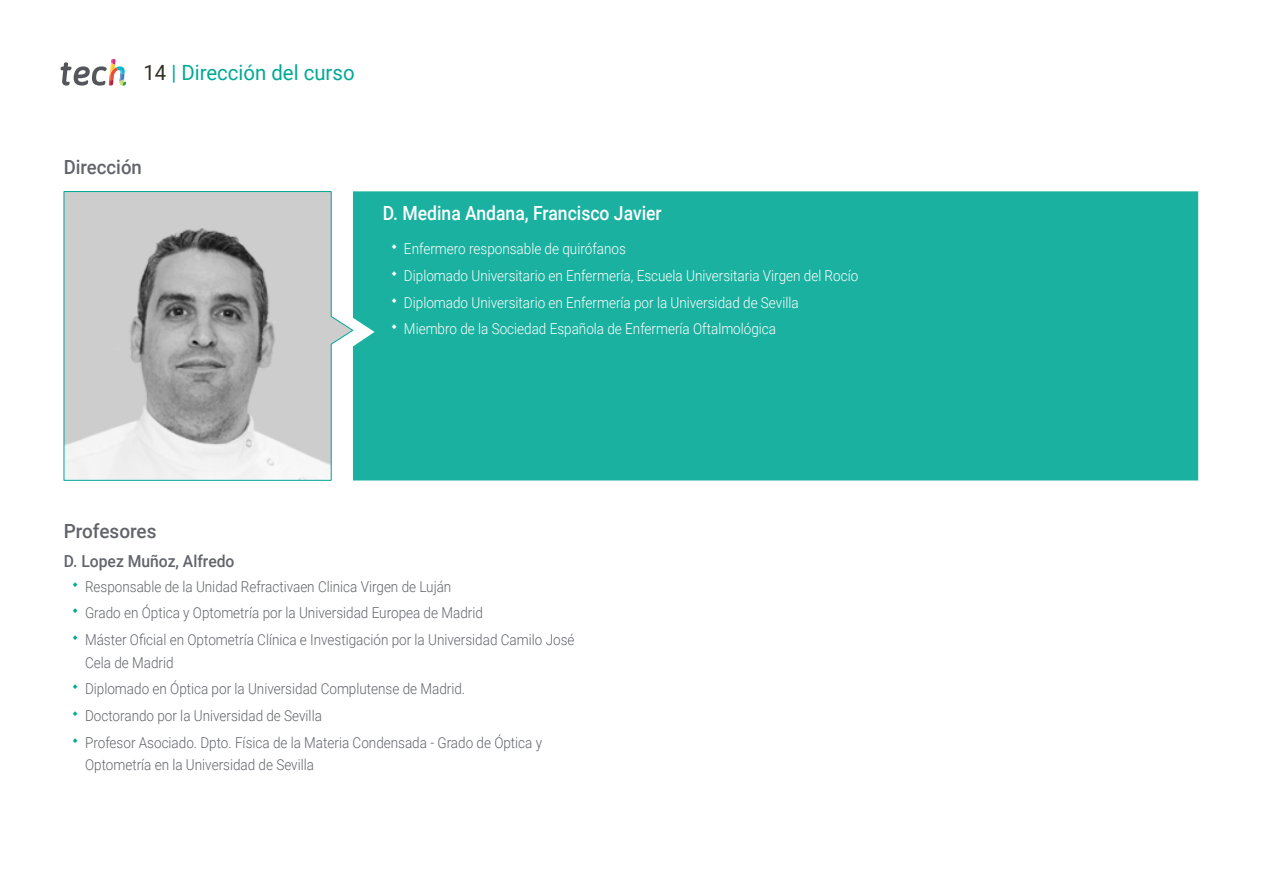
<style>
.page{position:relative;width:1263px;height:893px;background:#fff}
.page>*{position:absolute;margin:0;border:0;box-sizing:border-box;transform-origin:0 0}
.t1{font:21px "Roboto";color:#00a996}
.t2{font:500 19.5px "Roboto";color:#fff;scale:.9 1}
.t3{font:500 19.5px "Roboto";color:#61646a}
.t4{font:500 19.5px "Roboto";color:#61646a;scale:.95 1}
.t5{font:500 16.5px "Roboto";color:#61646a;scale:.95 1}
.t6{font:300 15px/26.7px "Roboto";color:#61646a;scale:.9 1}
.t7{font:300 15px/26.7px "Roboto";color:#fff;scale:.9 1}
.s1{color:#312e20}
</style>
<div class="page">
<svg style="left:61px;top:59px;width:65px;height:27px"></svg>
<div style="left:353px;top:191px;width:845px;height:289px;background:#1ab1a0"></div>
<svg style="left:64px;top:191px;width:289px;height:290px"></svg>
<svg style="left:392px;top:244px;width:5px;height:5px"></svg>
<svg style="left:392px;top:271px;width:5px;height:5px"></svg>
<svg style="left:392px;top:298px;width:5px;height:5px"></svg>
<svg style="left:392px;top:324px;width:5px;height:5px"></svg>
<h1 class="t1" style="left:144px;top:57px;width:213px"><span class="s1">14</span> | Dirección del curso</h1>
<h2 class="t4" style="left:64px;top:154px;width:84px">Dirección</h2>
<h2 class="t3" style="left:64px;top:517px;width:94px">Profesores</h2>
<h2 class="t2" style="left:383px;top:199px;width:312px">D. Medina Andana, Francisco Javier</h2>
<p class="t7" style="left:404px;top:235px;width:506px">Enfermero responsable de quirófanos<br>Diplomado Universitario en Enfermería, Escuela Universitaria Virgen del Rocío Diplomado Universitario en Enfermería por la Universidad de Sevilla<br>Miembro de la Sociedad Española de Enfermería Oftalmológica</p>
<p class="t5" style="left:64px;top:550px;width:181px">D. Lopez Muñoz, Alfredo</p>
<p class="t6" style="left:85px;top:572px;width:545px">Responsable de la Unidad Refractivaen Clinica Virgen de Luján<br>Grado en Óptica y Optometría por la Universidad Europea de Madrid<br>Máster Oficial en Optometría Clínica e Investigación por la Universidad Camilo José</p>
<p class="t6" style="left:85px;top:648px;width:509px">Cela de Madrid<br>Diplomado en Óptica por la Universidad Complutense de Madrid.<br>Doctorando por la Universidad de Sevilla<br>Profesor Asociado. Dpto. Física de la Materia Condensada - Grado de Óptica y</p>
<p class="t6" style="left:85px;top:751px;width:256px">Optometría en la Universidad de Sevilla</p>
</div>
